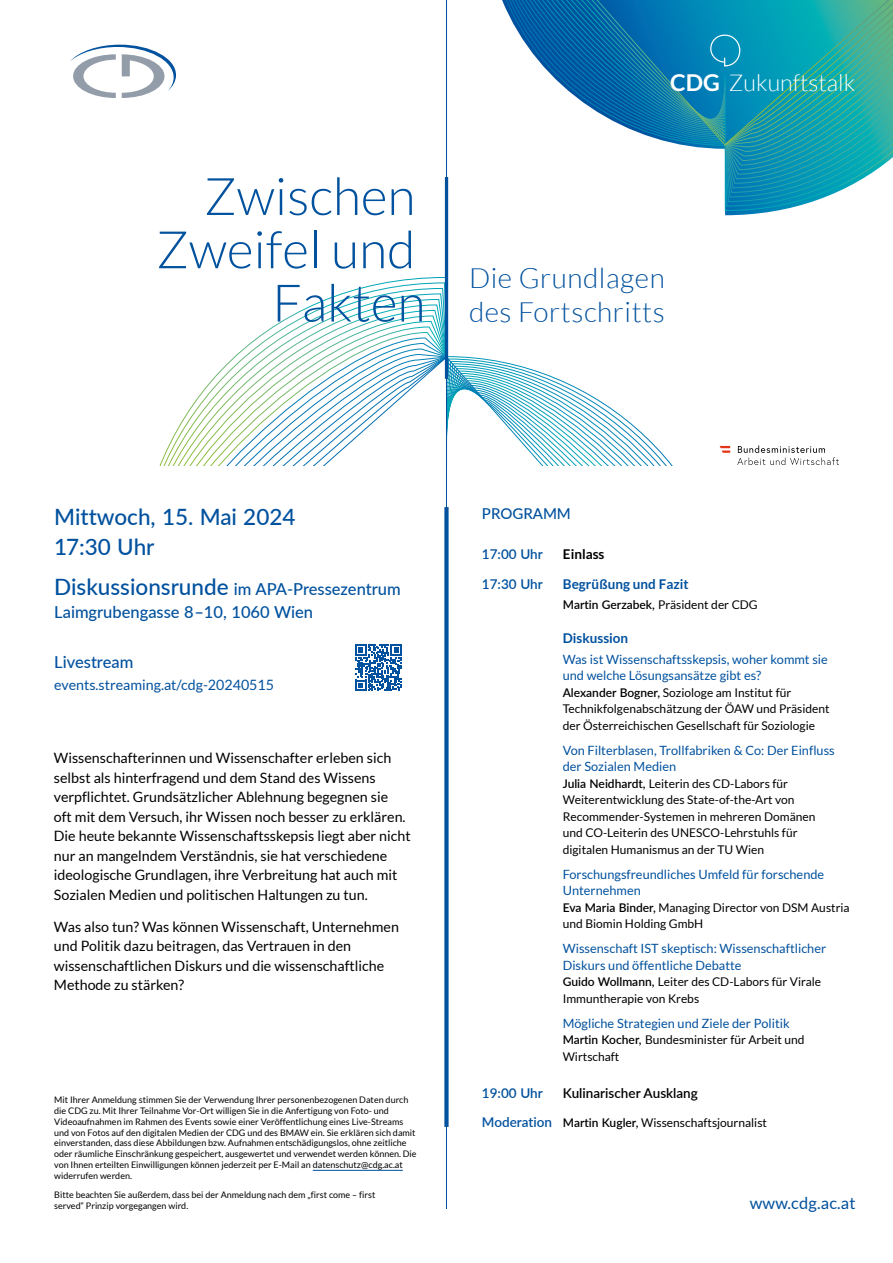
<style>
.page{position:relative;width:893px;height:1263px;background:#fff}
.page>*{position:absolute;margin:0;border:0;box-sizing:border-box;transform-origin:0 0}
.t1{font:300 51.75px/53.2px "Lato";color:#00519e;text-align:right}
.t2{font:300 27.9px/33.5px "Lato";letter-spacing:.02em;color:#00519e}
.t3{font:300 23.25px "Lato";color:#fff}
.t4{font:500 22.5px/30px "Lato";color:#00519e}
.t5{font:500 16.5px/22.5px "Lato";color:#00519e}
.t6{font:16.5px "Lato";letter-spacing:.01em;color:#00519e}
.t7{font:500 15px "Lato";color:#00519e}
.t8{font:14.25px/19.5px "Lato";color:#000}
.t9{font:14.25px "Lato";color:#00519e}
.t10{font:700 13.5px "Lato";color:#00519e}
.t11{font:600 13.5px "Lato";color:#00519e}
.t12{font:600 13.5px "Lato";color:#000}
.t13{font:700 13.5px "Lato";color:#000}
.t14{font:12.75px/16.5px "Lato";color:#00519e}
.t15{font:12px/16.5px "Lato";color:#000}
.t16{font:600 12px "Lato";color:#000}
.t17{font:9px/10.8px "Lato";color:#000}
.s1{font-weight:700}
.s2{font-size:22.5px}
.s3{font-weight:400}
.s4{font-weight:600}
.s5{font-weight:600;font-size:13.5px;color:#00519e}
</style>
<div class="page">
<svg style="left:272px;top:321px;width:452px;height:125px"></svg>
<svg style="left:265px;top:327px;width:458px;height:119px"></svg>
<svg style="left:257px;top:332px;width:465px;height:114px"></svg>
<svg style="left:250px;top:338px;width:471px;height:5px"></svg>
<svg style="left:243px;top:343px;width:478px;height:103px"></svg>
<svg style="left:237px;top:349px;width:483px;height:98px"></svg>
<svg style="left:234px;top:354px;width:485px;height:93px"></svg>
<svg style="left:160px;top:357px;width:552px;height:108px"></svg>
<svg style="left:724px;top:197px;width:101px;height:5px"></svg>
<svg style="left:724px;top:193px;width:111px;height:4px"></svg>
<svg style="left:724px;top:188px;width:122px;height:5px"></svg>
<svg style="left:724px;top:184px;width:129px;height:4px"></svg>
<svg style="left:724px;top:179px;width:138px;height:5px"></svg>
<svg style="left:724px;top:175px;width:145px;height:4px"></svg>
<svg style="left:724px;top:170px;width:152px;height:5px"></svg>
<svg style="left:724px;top:165px;width:159px;height:5px"></svg>
<svg style="left:724px;top:161px;width:164px;height:4px"></svg>
<svg style="left:724px;top:156px;width:169px;height:5px"></svg>
<svg style="left:724px;top:152px;width:169px;height:4px"></svg>
<svg style="left:696px;top:147px;width:197px;height:5px"></svg>
<svg style="left:506px;top:0;width:387px;height:145px;background:#329bb6"></svg>
<svg style="left:710px;top:34px;width:31px;height:33px"></svg>
<hr style="left:445px;top:177px;width:3px;height:202px;background:#00519e">
<hr style="left:446px;top:0;width:1px;height:1209px;background:#00519e">
<div style="left:444px;top:507px;width:5px;height:620px;background:#00519e"></div>
<hr style="left:313px;top:1170px;width:90px;height:1px;background:#00519e">
<svg style="left:70px;top:45px;width:106px;height:53px"></svg>
<svg style="left:737px;top:445px;width:102px;height:20px"></svg>
<svg style="left:720px;top:446px;width:10px;height:7px"></svg>
<svg style="left:355px;top:644px;width:47px;height:47px"></svg>
<h1 class="t1" style="left:156px;top:170px;width:271px">Zwischen<br>Zweifel und<br>Fakten</h1>
<h3 class="t3" style="left:670px;top:70px;width:186px"><span class="s1">CDG</span> Zukunftstalk</h3>
<h2 class="t2" style="left:469px;top:262px;width:197px">Die Grundlagen des Fortschritts</h2>
<h3 class="t7" style="left:482px;top:503px;width:91px">PROGRAMM</h3>
<h3 class="t4" style="left:54px;top:501px;width:243px">Mittwoch, 15. Mai 2024<br>17:30 Uhr</h3>
<h3 class="t5" style="left:54px;top:577px;width:348px"><span class="s2">Diskussionsrunde</span> im APA-Pressezentrum<br>Laimgrubengasse 8–10, 1060 Wien</h3>
<h3 class="t5" style="left:54px;top:649px;width:81px">Livestream</h3>
<h3 class="t9" style="left:54px;top:677px;width:221px">events.streaming.at/cdg-20240515</h3>
<h3 class="t11" style="left:482px;top:545px;width:62px">17:00 Uhr</h3>
<h3 class="t13" style="left:563px;top:547px;width:43px">Einlass</h3>
<h3 class="t11" style="left:482px;top:574px;width:62px">17:30 Uhr</h3>
<h3 class="t10" style="left:563px;top:576px;width:127px">Begrüßung und Fazit</h3>
<h3 class="t16" style="left:563px;top:596px;width:196px">Martin Gerzabek, <span class="s3">Präsident der CDG</span></h3>
<h3 class="t10" style="left:563px;top:630px;width:67px">Diskussion</h3>
<h3 class="t14" style="left:563px;top:651px;width:267px">Was ist Wissenschaftsskepsis, woher kommt sie und welche Lösungsansätze gibt es?</h3>
<h3 class="t15" style="left:563px;top:684px;width:268px"><span class="s4">Alexander Bogner,</span> Soziologe am Institut für<br>Technikfolgenabschätzung der ÖAW und Präsident der Österreichischen Gesellschaft für Soziologie</h3>
<h3 class="t14" style="left:563px;top:742px;width:274px">Von Filterblasen, Trollfabriken &amp; Co: Der Einfluss der Sozialen Medien</h3>
<h3 class="t15" style="left:563px;top:775px;width:254px"><span class="s4">Julia Neidhardt,</span> Leiterin des CD-Labors für Weiterentwicklung des State-of-the-Art von Recommender-Systemen in mehreren Domänen und CO-Leiterin des UNESCO-Lehrstuhls für digitalen Humanismus an der TU Wien</h3>
<h3 class="t14" style="left:563px;top:866px;width:263px">Forschungsfreundliches Umfeld für forschende<br>Unternehmen</h3>
<h3 class="t15" style="left:563px;top:899px;width:288px"><span class="s4">Eva Maria Binder,</span> Managing Director von DSM Austria und Biomin Holding GmbH</h3>
<h3 class="t14" style="left:563px;top:940px;width:265px">Wissenschaft IST skeptisch: Wissenschaftlicher<br>Diskurs und öffentliche Debatte</h3>
<h3 class="t15" style="left:563px;top:973px;width:260px"><span class="s4">Guido Wollmann,</span> Leiter des CD-Labors für Virale<br>Immuntherapie von Krebs</h3>
<h3 class="t14" style="left:563px;top:1015px;width:228px">Mögliche Strategien und Ziele der Politik</h3>
<h3 class="t15" style="left:563px;top:1031px;width:243px"><span class="s4">Martin Kocher,</span> Bundesminister für Arbeit und<br>Wirtschaft</h3>
<h3 class="t11" style="left:482px;top:1083px;width:62px">19:00 Uhr</h3>
<h3 class="t12" style="left:563px;top:1083px;width:136px">Kulinarischer Ausklang</h3>
<h3 class="t15" style="left:482px;top:1114px;width:287px"><span class="s5">Moderation</span> <span class="s4">Martin Kugler,</span> Wissenschaftsjournalist</h3>
<p class="t8" style="left:54px;top:748px;width:358px">Wissenschafterinnen und Wissenschafter erleben sich selbst als hinterfragend und dem Stand des Wissens verpflichtet. Grundsätzlicher Ablehnung begegnen sie<br>oft mit dem Versuch, ihr Wissen noch besser zu erklären.<br>Die heute bekannte Wissenschaftsskepsis liegt aber nicht nur an mangelndem Verständnis, sie hat verschiedene ideologische Grundlagen, ihre Verbreitung hat auch mit Sozialen Medien und politischen Haltungen zu tun.</p>
<h3 class="t8" style="left:54px;top:917px;width:347px">Was also tun? Was können Wissenschaft, Unternehmen und Politik dazu beitragen, das Vertrauen in den wissenschaftlichen Diskurs und die wissenschaftliche Methode zu stärken?</h3>
<p class="t17" style="left:54px;top:1094px;width:364px">Mit Ihrer Anmeldung stimmen Sie der Verwendung Ihrer personenbezogenen Daten durch die CDG zu. Mit Ihrer Teilnahme Vor-Ort willigen Sie in die Anfertigung von Foto- und Videoaufnahmen im Rahmen des Events sowie einer Veröffentlichung eines Live-Streams und von Fotos auf den digitalen Medien der CDG und des BMAW ein. Sie erklären sich damit einverstanden, dass diese Abbildungen bzw. Aufnahmen entschädigungslos, ohne zeitliche oder räumliche Einschränkung gespeichert, ausgewertet und verwendet werden können. Die von Ihnen erteilten Einwilligungen können jederzeit per E-Mail an datenschutz@cdg.ac.at widerrufen werden.</p>
<p class="t17" style="left:54px;top:1189px;width:323px">Bitte beachten Sie außerdem, dass bei der Anmeldung nach dem „first come – first served“ Prinzip vorgegangen wird.</p>
<h3 class="t6" style="left:750px;top:1194px;width:107px">www.cdg.ac.at</h3>
</div>
